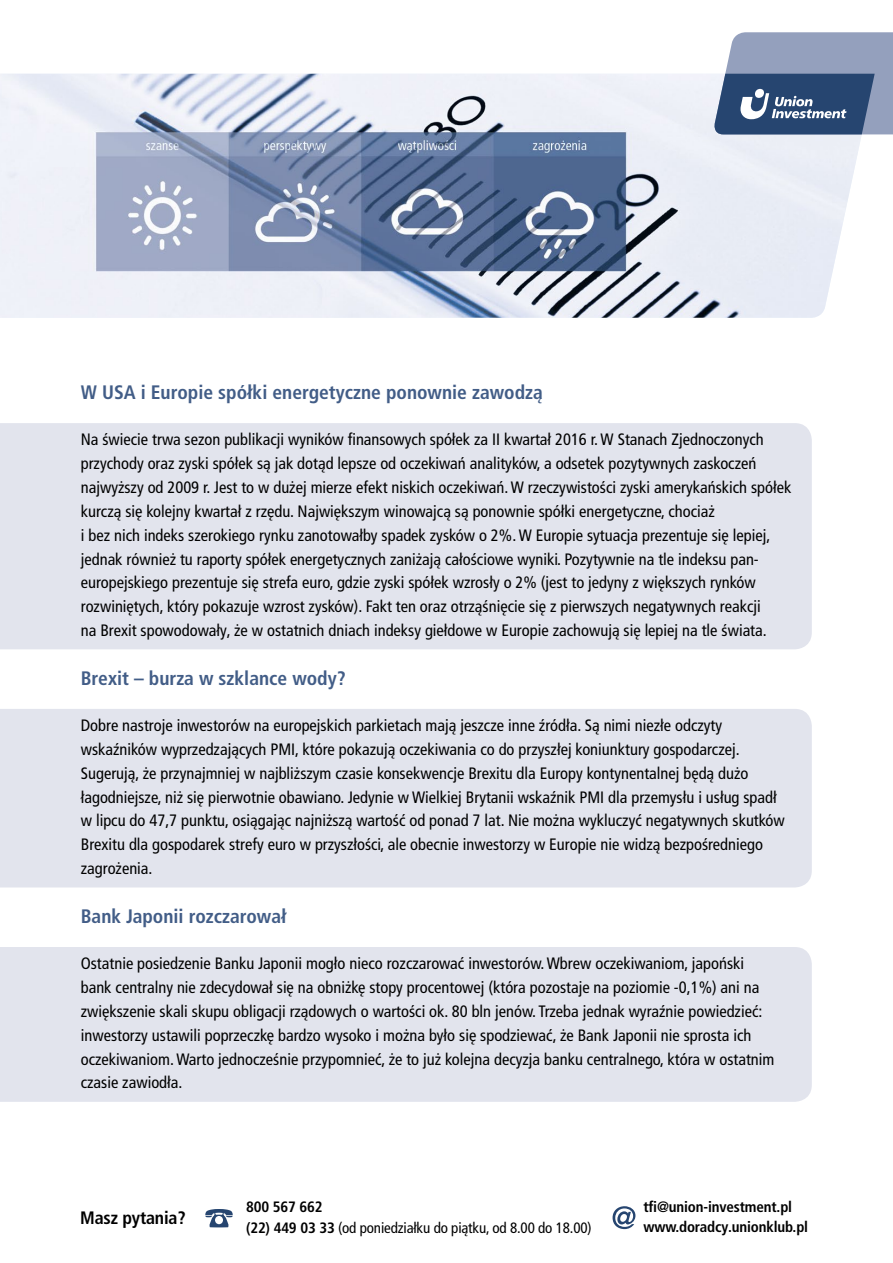
<style>
.page{position:relative;width:893px;height:1263px;background:#fff}
.page>*{position:absolute;margin:0;border:0;box-sizing:border-box;transform-origin:0 0}
.Subhead{font:700 condensed 19.5px "Frutiger LT Pro";color:#425d87}
.t1{font:700 condensed 18px "Frutiger LT Pro";letter-spacing:-.01em;color:#000}
.Body{font:condensed 16.5px/23.9px "Frutiger LT Pro";color:#000}
.t2{font:700 condensed 15px "Frutiger LT Pro";letter-spacing:-.01em;color:#000}
.t3{font:condensed 15px "Frutiger LT Pro";letter-spacing:-.01em;color:#000}
.s1{font-weight:700}
</style>
<div class="page">
<img style="left:0;top:74px;width:865px;height:244px">
<svg style="left:712px;top:32px;width:181px;height:102px;background:#7082a2"></svg>
<div style="left:0;top:423px;width:812px;height:226px;background:#e2e4ed"></div>
<div style="left:0;top:709px;width:812px;height:178px;background:#e2e4ed"></div>
<div style="left:0;top:947px;width:812px;height:155px;background:#e2e4ed"></div>
<svg style="left:613px;top:1206px;width:22px;height:23px"></svg>
<svg style="left:205px;top:1209px;width:28px;height:18px"></svg>
<p class="Subhead" style="left:81px;top:381px;width:464px">W USA i Europie spółki energetyczne ponownie zawodzą</p>
<p class="Body" style="left:81px;top:428px;width:712px">Na świecie trwa sezon publikacji wyników finansowych spółek za II kwartał 2016 r. W Stanach Zjednoczonych przychody oraz zyski spółek są jak dotąd lepsze od oczekiwań analityków, a odsetek pozytywnych zaskoczeń najwyższy od 2009 r. Jest to w dużej mierze efekt niskich oczekiwań. W rzeczywistości zyski amerykańskich spółek kurczą się kolejny kwartał z rzędu. Największym winowajcą są ponownie spółki energetyczne, chociaż<br>i bez nich indeks szerokiego rynku zanotowałby spadek zysków o 2%. W Europie sytuacja prezentuje się lepiej, jednak również tu raporty spółek energetycznych zaniżają całościowe wyniki. Pozytywnie na tle indeksu pan&shy;europejskiego prezentuje się strefa euro, gdzie zyski spółek wzrosły o 2% (jest to jedyny z większych rynków rozwiniętych, który pokazuje wzrost zysków). Fakt ten oraz otrząśnięcie się z pierwszych negatywnych reakcji<br>na Brexit spowodowały, że w ostatnich dniach indeksy giełdowe w Europie zachowują się lepiej na tle świata.</p>
<p class="Subhead" style="left:81px;top:667px;width:266px">Brexit – burza w szklance wody?</p>
<p class="Body" style="left:81px;top:714px;width:705px">Dobre nastroje inwestorów na europejskich parkietach mają jeszcze inne źródła. Są nimi niezłe odczyty wskaźników wyprzedzających PMI, które pokazują oczekiwania co do przyszłej koniunktury gospodarczej.<br>Sugerują, że przynajmniej w najbliższym czasie konsekwencje Brexitu dla Europy kontynentalnej będą dużo łagodniejsze, niż się pierwotnie obawiano. Jedynie w Wielkiej Brytanii wskaźnik PMI dla przemysłu i usług spadł w lipcu do 47,7 punktu, osiągając najniższą wartość od ponad 7 lat. Nie można wykluczyć negatywnych skutków Brexitu dla gospodarek strefy euro w przyszłości, ale obecnie inwestorzy w Europie nie widzą bezpośredniego zagrożenia.</p>
<p class="Subhead" style="left:81px;top:905px;width:207px">Bank Japonii rozczarował</p>
<p class="Body" style="left:81px;top:952px;width:695px">Ostatnie posiedzenie Banku Japonii mogło nieco rozczarować inwestorów. Wbrew oczekiwaniom, japoński bank centralny nie zdecydował się na obniżkę stopy procentowej (która pozostaje na poziomie -0,1%) ani na zwiększenie skali skupu obligacji rządowych o wartości ok. 80 bln jenów. Trzeba jednak wyraźnie powiedzieć: inwestorzy ustawili poprzeczkę bardzo wysoko i można było się spodziewać, że Bank Japonii nie sprosta ich oczekiwaniom. Warto jednocześnie przypomnieć, że to już kolejna decyzja banku centralnego, która w ostatnim czasie zawiodła.</p>
<p class="t1" style="left:80px;top:1207px;width:107px">Masz pytania?</p>
<p class="t2" style="left:246px;top:1198px;width:78px">800 567 662</p>
<p class="t3" style="left:246px;top:1219px;width:347px"><span class="s1">(22) 449 03 33</span> (od poniedziałku do piątku, od 8.00 do 18.00)</p>
<p class="t2" style="left:643px;top:1198px;width:150px">tfi@union-investment.pl</p>
<p class="t2" style="left:643px;top:1218px;width:166px">www.doradcy.unionklub.pl</p>
</div>
